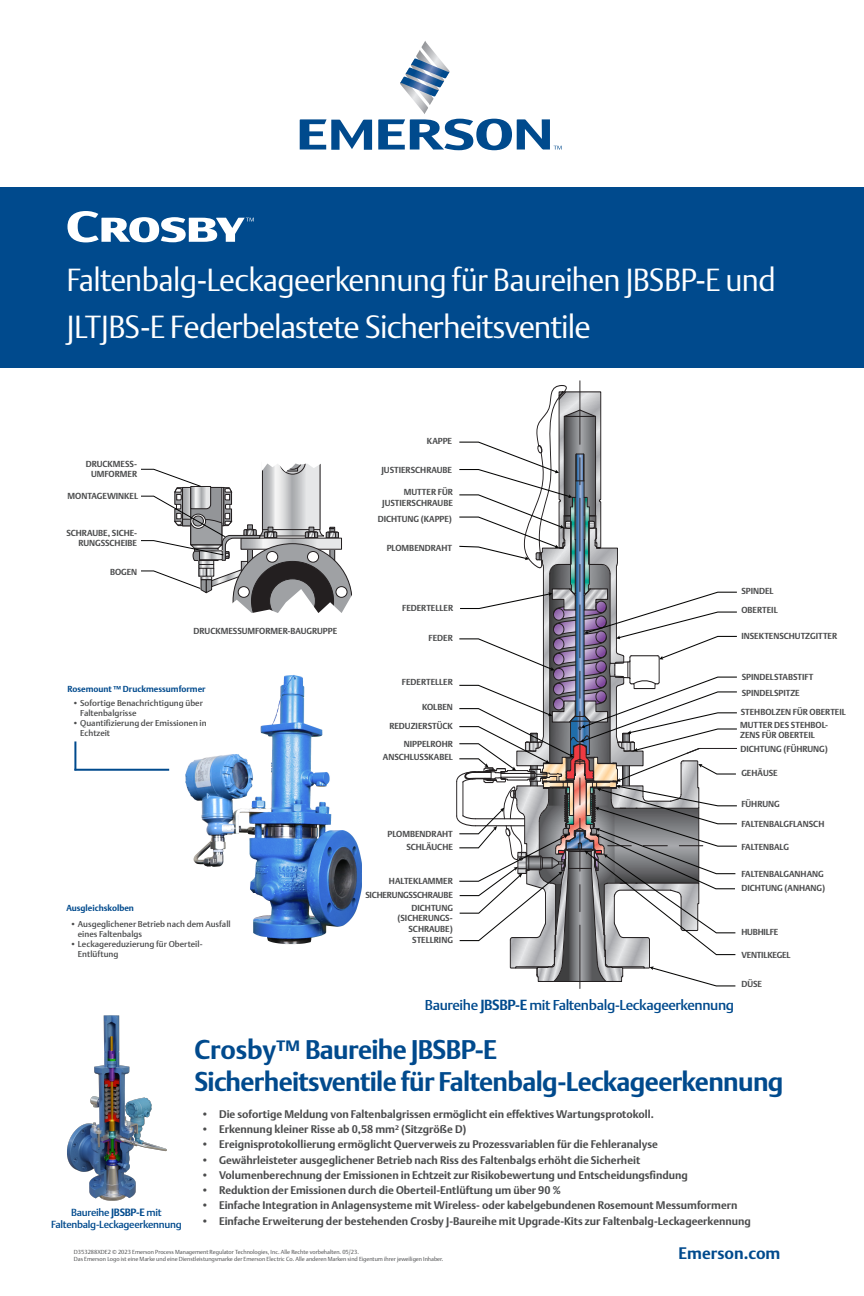
<style>
.page{position:relative;width:864px;height:1296px;background:#fff}
.page>*{position:absolute;margin:0;border:0;box-sizing:border-box;transform-origin:0 0}
.t1{font:300 31.75px "DTL Argo T";letter-spacing:-.025em;color:#fff}
.t2{font:700 26.25px "DTL Argo T";letter-spacing:-.025em;color:#004a8d}
.t3{font:700 16.25px "DTL Argo T";color:#004a8d}
.t4{font:500 14.25px "DTL Argo T";letter-spacing:-.025em;color:#004a8d}
.t5{font:700 10.75px "DTL Argo T";color:#4b4c4d}
.t6{font:500 10.25px/11.8px "DTL Argo T";letter-spacing:-.025em;color:#004a8d;text-align:center}
.t7{font:700 8.5px/10.2px "DTL Argo T";color:#4b4c4d;text-align:right}
.t8{font:500 8.5px/10.2px "DTL Argo T";color:#4b4c4d}
.t9{font:700 8.5px "DTL Argo T";color:#004a8d}
.t10{font:700 8.5px "DTL Argo T";letter-spacing:-.02em;color:#4b4c4d}
.t11{font:300 5.8px "DTL Argo T";color:#4b4c4d}
.s1{font-weight:700}
</style>
<div class="page">
<div style="left:0;top:188px;width:864px;height:180px;background:#004a8d"></div>
<svg style="left:300px;top:119px;width:72px;height:31px"></svg>
<svg style="left:378px;top:41px;width:184px;height:109px"></svg>
<svg style="left:68px;top:211px;width:186px;height:31px"></svg>
<hr style="left:580px;top:925px;width:1px;height:64px;background:#231f20">
<hr style="left:580px;top:381px;width:1px;height:63px;background:#231f20">
<svg style="left:141px;top:463px;width:211px;height:150px"></svg>
<img style="left:158px;top:675px;width:204px;height:270px">
<hr style="left:74px;top:741px;width:2px;height:29px;background:#004a8d">
<hr style="left:74px;top:769px;width:95px;height:2px;background:#004a8d">
<svg style="left:456px;top:385px;width:281px;height:601px"></svg>
<img style="left:67px;top:1015px;width:100px;height:186px">
<p class="t1" style="left:67px;top:261px;width:711px">Faltenbalg-Leckageerkennung für Baureihen JBSBP-E und</p>
<p class="t1" style="left:67px;top:308px;width:526px">JLTJBS-E Federbelastete Sicherheitsventile</p>
<p class="t7" style="left:86px;top:459px;width:53px">DRUCKMESS-<br>UMFORMER</p>
<p class="t7" style="left:68px;top:491px;width:72px">MONTAGEWINKEL</p>
<p class="t7" style="left:66px;top:528px;width:72px">SCHRAUBE, SICHE-<br>RUNGSSCHEIBE</p>
<p class="t7" style="left:110px;top:567px;width:29px">BOGEN</p>
<p class="t7" style="left:194px;top:626px;width:145px">DRUCKMESSUMFORMER-BAUGRUPPE</p>
<p class="t9" style="left:68px;top:684px;width:140px">Rosemount ™ Druckmessumformer</p>
<p class="t8" style="left:80px;top:698px;width:124px;text-indent:-8px">• Sofortige Benachrichtigung über<br>Faltenbalgrisse</p>
<p class="t8" style="left:80px;top:718px;width:128px;text-indent:-8px">• Quantifizierung der Emissionen in<br>Echtzeit</p>
<p class="t9" style="left:66px;top:903px;width:69px">Ausgleichskolben</p>
<p class="t8" style="left:78px;top:919px;width:154px;text-indent:-8px">• Ausgeglichener Betrieb nach dem Ausfall eines Faltenbalgs</p>
<p class="t8" style="left:78px;top:939px;width:126px;text-indent:-8px">• Leckagereduzierung für Oberteil-<br>Entlüftung</p>
<p class="t7" style="left:427px;top:436px;width:27px">KAPPE</p>
<p class="t7" style="left:381px;top:465px;width:72px">JUSTIERSCHRAUBE</p>
<p class="t7" style="left:382px;top:487px;width:72px">MUTTER FÜR<br>JUSTIERSCHRAUBE</p>
<p class="t7" style="left:378px;top:513px;width:76px">DICHTUNG (KAPPE)</p>
<p class="t7" style="left:387px;top:543px;width:67px">PLOMBENDRAHT</p>
<p class="t7" style="left:402px;top:602px;width:52px">FEDERTELLER</p>
<p class="t7" style="left:429px;top:633px;width:26px">FEDER</p>
<p class="t7" style="left:402px;top:677px;width:52px">FEDERTELLER</p>
<p class="t7" style="left:422px;top:702px;width:32px">KOLBEN</p>
<p class="t7" style="left:389px;top:720px;width:65px">REDUZIERSTÜCK</p>
<p class="t7" style="left:404px;top:739px;width:51px">NIPPELROHR</p>
<p class="t7" style="left:383px;top:752px;width:71px">ANSCHLUSSKABEL</p>
<p class="t7" style="left:388px;top:829px;width:67px">PLOMBENDRAHT</p>
<p class="t7" style="left:406px;top:842px;width:48px">SCHLÄUCHE</p>
<p class="t7" style="left:389px;top:876px;width:65px">HALTEKLAMMER</p>
<p class="t10" style="left:365px;top:890px;width:89px">SICHERUNGSSCHRAUBE</p>
<p class="t7" style="left:412px;top:903px;width:43px">DICHTUNG</p>
<p class="t7" style="left:397px;top:913px;width:57px">(SICHERUNGS-<br>SCHRAUBE)</p>
<p class="t7" style="left:412px;top:934px;width:42px">STELLRING</p>
<p class="t7" style="left:741px;top:586px;width:34px">SPINDEL</p>
<p class="t7" style="left:741px;top:605px;width:38px">OBERTEIL</p>
<p class="t7" style="left:741px;top:631px;width:97px">INSEKTENSCHUTZGITTER</p>
<p class="t7" style="left:742px;top:671px;width:73px">SPINDELSTABSTIFT</p>
<p class="t7" style="left:741px;top:707px;width:107px">STEHBOLZEN FÜR OBERTEIL</p>
<p class="t7" style="left:740px;top:720px;width:90px;text-align:left">MUTTER DES STEHBOL-<br>ZENS FÜR OBERTEIL</p>
<p class="t7" style="left:741px;top:768px;width:38px">GEHÄUSE</p>
<p class="t7" style="left:742px;top:687px;width:60px">SPINDELSPITZE</p>
<p class="t7" style="left:740px;top:744px;width:89px">DICHTUNG (FÜHRUNG)</p>
<p class="t7" style="left:741px;top:799px;width:40px">FÜHRUNG</p>
<p class="t7" style="left:741px;top:819px;width:85px">FALTENBALGFLANSCH</p>
<p class="t7" style="left:741px;top:842px;width:49px">FALTENBALG</p>
<p class="t7" style="left:741px;top:869px;width:84px">FALTENBALGANHANG</p>
<p class="t7" style="left:741px;top:883px;width:85px">DICHTUNG (ANHANG)</p>
<p class="t10" style="left:741px;top:927px;width:38px">HUBHILFE</p>
<p class="t10" style="left:741px;top:950px;width:51px">VENTILKEGEL</p>
<p class="t7" style="left:741px;top:979px;width:22px">DÜSE</p>
<p class="t4" style="left:425px;top:996px;width:311px">Baureihe <span class="s1">JBSBP-E</span> mit Faltenbalg-Leckageerkennung</p>
<p class="t6" style="left:51px;top:1207px;width:132px">Baureihe <span class="s1">JBSBP-E</span> mit<br>Faltenbalg-Leckageerkennung</p>
<p class="t2" style="left:194px;top:1034px;width:304px">Crosby™ Baureihe JBSBP-E</p>
<p class="t2" style="left:194px;top:1066px;width:591px">Sicherheitsventile für Faltenbalg-Leckageerkennung</p>
<p class="t5" style="left:201px;top:1108px;width:454px">• Die sofortige Meldung von Faltenbalgrissen ermöglicht ein effektives Wartungsprotokoll.</p>
<p class="t5" style="left:201px;top:1123px;width:267px">• Erkennung kleiner Risse ab 0,58 mm² (Sitzgröße D)</p>
<p class="t5" style="left:201px;top:1138px;width:458px">• Ereignisprotokollierung ermöglicht Querverweis zu Prozessvariablen für die Fehleranalyse</p>
<p class="t5" style="left:201px;top:1154px;width:441px">• Gewährleisteter ausgeglichener Betrieb nach Riss des Faltenbalgs erhöht die Sicherheit</p>
<p class="t5" style="left:201px;top:1169px;width:488px">• Volumenberechnung der Emissionen in Echtzeit zur Risikobewertung und Entscheidungsfindung</p>
<p class="t5" style="left:201px;top:1184px;width:361px">• Reduktion der Emissionen durch die Oberteil-Entlüftung um über 90 %</p>
<p class="t5" style="left:201px;top:1199px;width:538px">• Einfache Integration in Anlagensysteme mit Wireless- oder kabelgebundenen Rosemount Messumformern</p>
<p class="t5" style="left:201px;top:1215px;width:551px">• Einfache Erweiterung der bestehenden Crosby J-Baureihe mit Upgrade-Kits zur Faltenbalg-Leckageerkennung</p>
<p class="t11" style="left:74px;top:1248px;width:287px">D353288XDE2 © 2023 Emerson Process Management Regulator Technologies, Inc. Alle Rechte vorbehalten. 05/23.</p>
<p class="t11" style="left:74px;top:1255px;width:371px">Das Emerson Logo ist eine Marke und eine Dienstleistungsmarke der Emerson Electric Co. Alle anderen Marken sind Eigentum ihrer jeweiligen Inhaber.</p>
<p class="t3" style="left:679px;top:1244px;width:103px">Emerson.com</p>
</div>
